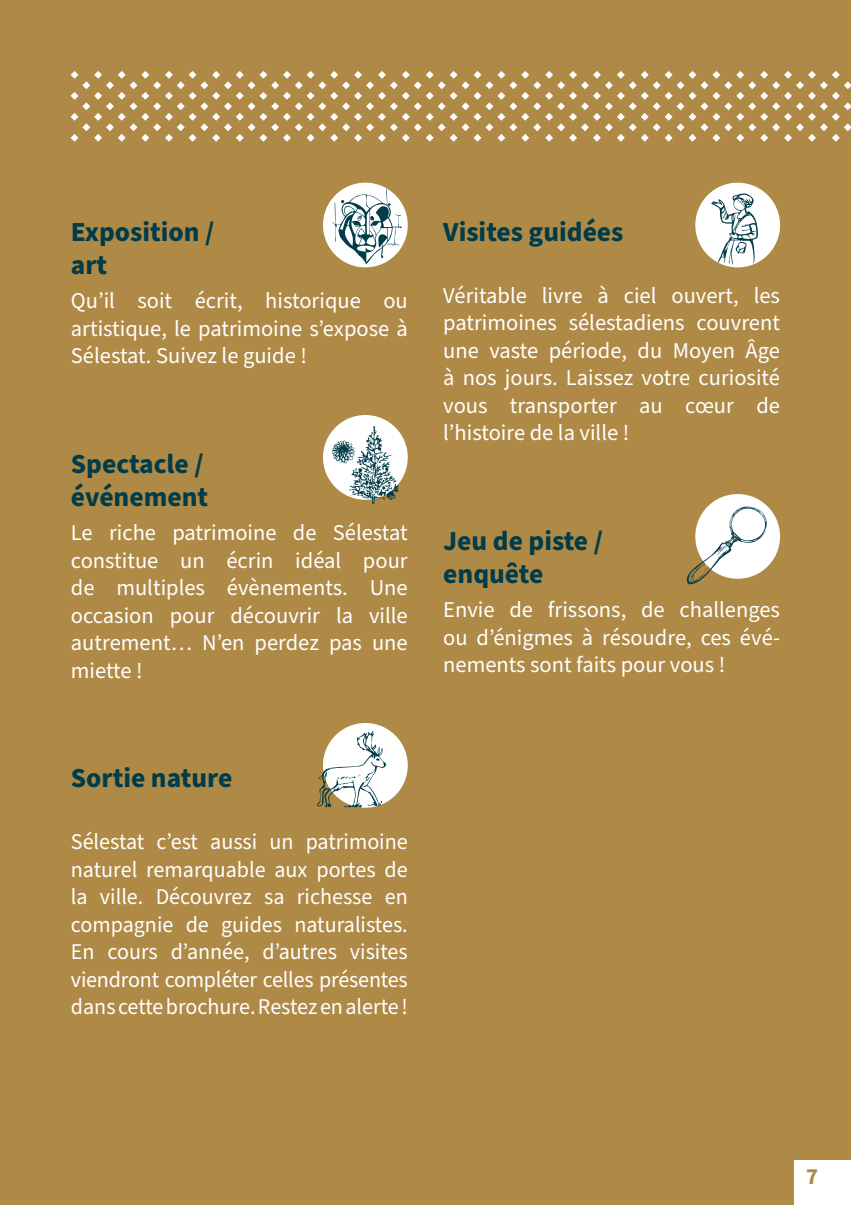
<style>
.page{position:relative;width:851px;height:1205px;background:#fff}
.page>*{position:absolute;margin:0;border:0;box-sizing:border-box;transform-origin:0 0}
.t1{font:700 27.5px/33px "Source Sans Pro";color:#003c4a}
.t2{font:22.5px/27.5px "Source Sans Pro";color:#fff;text-align:justify}
.t3{font:700 22.5px "Source Sans Pro";color:#af8946}
</style>
<div class="page">
<div style="left:0;top:0;width:850px;height:1205px;background:#af8946"></div>
<div style="left:323px;top:415px;width:84px;height:85px;background:#fff;border-radius:50%"></div>
<div style="left:323px;top:723px;width:84px;height:85px;background:#fff;border-radius:50%"></div>
<svg style="left:71px;top:71px;width:779px;height:71px"></svg>
<div style="left:794px;top:1160px;width:56px;height:45px;background:#fff"></div>
<svg style="left:317px;top:730px;width:69px;height:78px"></svg>
<div style="left:323px;top:183px;width:84px;height:84px;background:#fff;border-radius:50%"></div>
<svg style="left:332px;top:189px;width:69px;height:76px"></svg>
<svg style="left:331px;top:426px;width:68px;height:78px"></svg>
<svg style="left:686px;top:498px;width:93px;height:87px"></svg>
<div style="left:695px;top:183px;width:85px;height:84px;background:#fff;border-radius:50%"></div>
<svg style="left:710px;top:193px;width:48px;height:72px"></svg>
<p class="t1" style="left:71px;top:216px;width:145px">Exposition / art</p>
<p class="t2" style="left:71px;top:288px;width:338px">Qu’il soit écrit, historique ou artistique, le patrimoine s’expose à Sélestat. Suivez le guide !</p>
<p class="t1" style="left:71px;top:448px;width:139px">Spectacle / événement</p>
<p class="t2" style="left:71px;top:520px;width:338px">Le riche patrimoine de Sélestat constitue un écrin idéal pour de multiples évènements. Une occasion pour découvrir la ville autrement… N’en perdez pas une miette !</p>
<p class="t1" style="left:443px;top:216px;width:182px">Visites guidées</p>
<p class="t2" style="left:443px;top:282px;width:338px">Véritable livre à ciel ouvert, les patrimoines sélestadiens couvrent une vaste période, du Moyen Âge à nos jours. Laissez votre curiosité vous transporter au cœur de l’histoire de la ville !</p>
<p class="t1" style="left:443px;top:525px;width:161px">Jeu de piste / enquête</p>
<p class="t2" style="left:443px;top:597px;width:338px">Envie de frissons, de challenges ou d’énigmes à résoudre, ces évé&shy;nements sont faits pour vous !</p>
<p class="t1" style="left:71px;top:762px;width:163px">Sortie nature</p>
<p class="t2" style="left:71px;top:829px;width:338px">Sélestat c’est aussi un patrimoine naturel remarquable aux portes de la ville. Découvrez sa richesse en compagnie de guides naturalistes.<br>En cours d’année, d’autres visites viendront compléter celles présentes dans cette brochure. Restez en alerte !</p>
<p class="t3" style="left:805px;top:1161px;width:13px">7</p>
</div>
